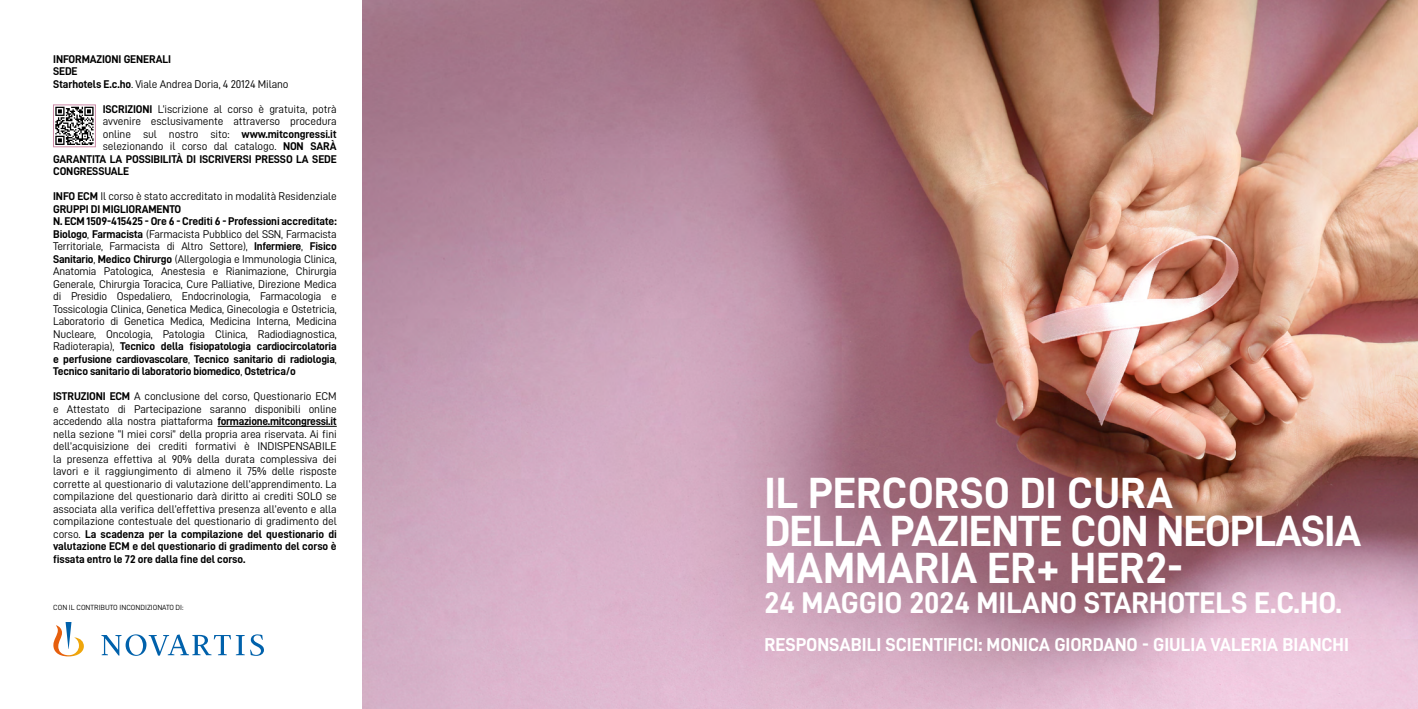
<style>
.page{position:relative;width:1418px;height:709px;background:#fff}
.page>*{position:absolute;margin:0;border:0;box-sizing:border-box;transform-origin:0 0}
.t1{font:43.75px/37.5px "D DIN Bold";letter-spacing:-.015em;color:#fff}
.t2{font:30px "D DIN Bold";color:#fff}
.t3{font:18.75px "D DIN Bold";color:#fff}
.t4{font:11.25px/12.5px "D DIN";letter-spacing:-.01em;color:#000;text-align:justify}
.t5{font:11.25px/12.5px "D DIN Bold";letter-spacing:-.01em;color:#000}
.t6{font:7.5px "D DIN";color:#000}
.s1{font-family:"D DIN Bold"}
.s2{font-family:"D DIN"}
</style>
<div class="page">
<img style="left:363px;top:0;width:1054px;height:709px">
<hr style="left:217px;top:426px;width:120px;height:1px;background:#000">
<svg style="left:55px;top:107px;width:39px;height:38px"></svg>
<div style="left:53px;top:105px;width:43px;height:42px;border:1px solid #cb8aa6"></div>
<svg style="left:53px;top:622px;width:211px;height:34px"></svg>
<p class="t5" style="left:53px;top:52px;width:119px">INFORMAZIONI GENERALI<br>SEDE</p>
<p class="t4" style="left:53px;top:77px;width:237px"><span class="s1">Starhotels E.c.ho</span>. Viale Andrea Doria, 4 20124 Milano</p>
<p class="t4" style="left:103px;top:102px;width:235px"><span class="s1">ISCRIZIONI</span> L’iscrizione al corso è gratuita, potrà avvenire esclusivamente attraverso procedura online sul nostro sito: <span class="s1">www.mitcongressi.it </span>selezionando il corso dal catalogo. <span class="s1">NON SARÀ</span></p>
<p class="t5" style="left:53px;top:152px;width:285px">GARANTITA LA POSSIBILITÀ DI ISCRIVERSI PRESSO LA SEDE<br>CONGRESSUALE</p>
<p class="t4" style="left:53px;top:190px;width:285px"><span class="s1">INFO ECM</span> Il corso è stato accreditato in modalità Residenziale</p>
<p class="t5" style="left:53px;top:202px;width:285px">GRUPPI DI MIGLIORAMENTO<br>N. ECM 1509-415425 - Ore 6 - Crediti 6 - Professioni accreditate:</p>
<p class="t4" style="left:53px;top:227px;width:285px"><span class="s1">Biologo</span>, <span class="s1">Farmacista</span> (Farmacista Pubblico del SSN, Farmacista Territoriale, Farmacista di Altro Settore), <span class="s1">Infermiere</span>, <span class="s1">Fisico Sanitario</span>, <span class="s1">Medico Chirurgo</span> (Allergologia e Immunologia Clinica, Anatomia Patologica, Anestesia e Rianimazione, Chirurgia Generale, Chirurgia Toracica, Cure Palliative, Direzione Medica di Presidio Ospedaliero, Endocrinologia, Farmacologia e Tossicologia Clinica, Genetica Medica, Ginecologia e Ostetricia, Laboratorio di Genetica Medica, Medicina Interna, Medicina Nucleare, Oncologia, Patologia Clinica, Radiodiagnostica,</p>
<p class="t5" style="left:53px;top:340px;width:285px;text-align:justify"><span class="s2">Radioterapia),</span> Tecnico della fisiopatologia cardiocircolatoria e perfusione cardiovascolare<span class="s2">,</span> Tecnico sanitario di radiologia<span class="s2">, </span>Tecnico sanitario di laboratorio biomedico<span class="s2">,</span> Ostetrica/o</p>
<p class="t4" style="left:53px;top:390px;width:285px"><span class="s1">ISTRUZIONI ECM</span> A conclusione del corso, Questionario ECM e Attestato di Partecipazione saranno disponibili online accedendo alla nostra piattaforma <span class="s1">formazione.mitcongressi.it </span>nella sezione “I miei corsi” della propria area riservata. Ai fini dell’acquisizione dei crediti formativi è INDISPENSABILE la presenza effettiva al 90% della durata complessiva dei lavori e il raggiungimento di almeno il 75% delle risposte corrette al questionario di valutazione dell’apprendimento. La compilazione del questionario darà diritto ai crediti SOLO se associata alla verifica dell’effettiva presenza all’evento e alla compilazione contestuale del questionario di gradimento del</p>
<p class="t5" style="left:53px;top:527px;width:285px;text-align:justify"><span class="s2">corso.</span> La scadenza per la compilazione del questionario di valutazione ECM e del questionario di gradimento del corso è fissata entro le 72 ore dalla fine del corso.</p>
<p class="t6" style="left:53px;top:603px;width:132px">CON IL CONTRIBUTO INCONDIZIONATO DI:</p>
<h1 class="t1" style="left:764px;top:473px;width:598px">IL PERCORSO DI CURA<br>DELLA PAZIENTE CON NEOPLASIA<br>MAMMARIA ER+ HER2-</h1>
<h2 class="t2" style="left:764px;top:586px;width:579px">24 MAGGIO 2024 MILANO STARHOTELS E.C.HO.</h2>
<h3 class="t3" style="left:764px;top:634px;width:586px">RESPONSABILI SCIENTIFICI: MONICA GIORDANO - GIULIA VALERIA BIANCHI</h3>
</div>
